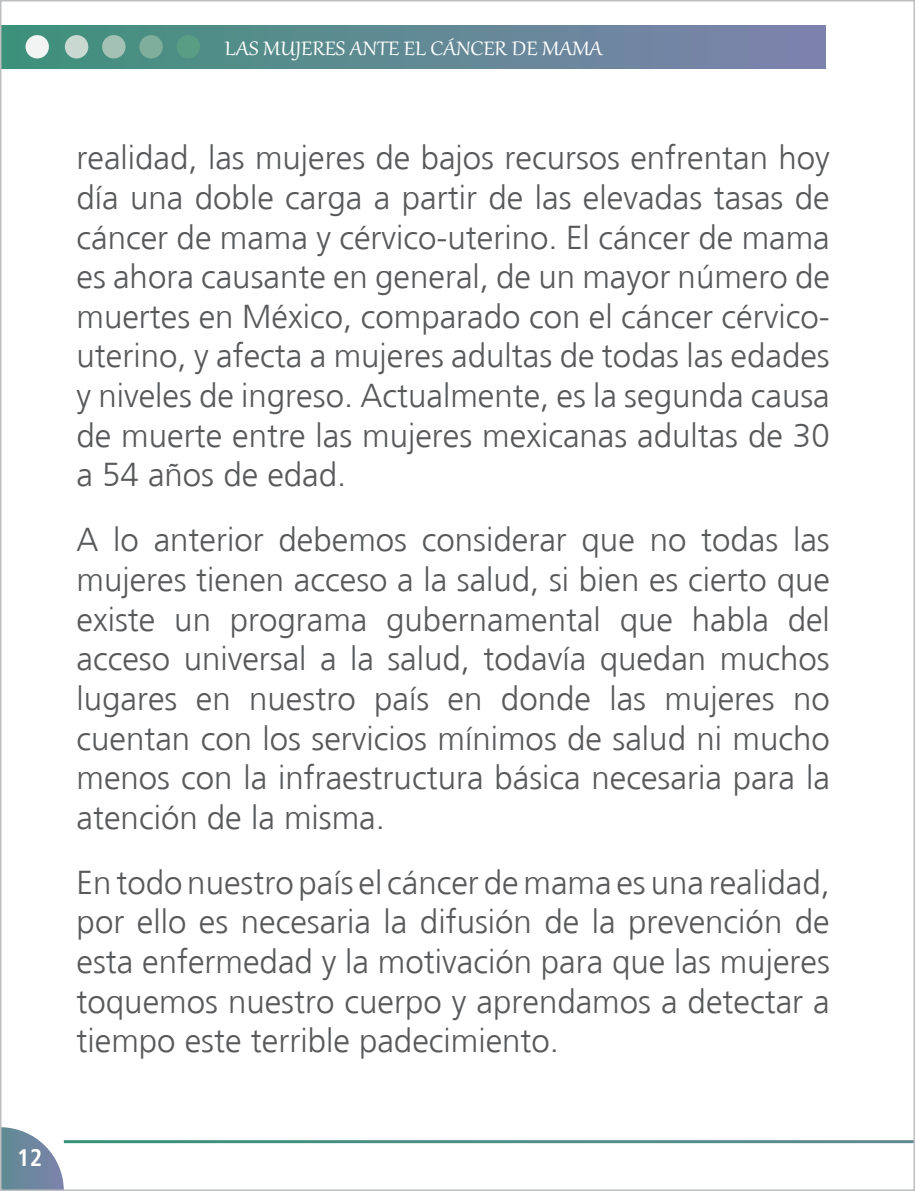
<style>
.page{position:relative;width:915px;height:1191px;background:#fff}
.page>*{position:absolute;margin:0;border:0;box-sizing:border-box;transform-origin:0 0}
.t1{font:300 33px/39.6px "Frutiger";color:#58595b;text-align:justify}
.t2{font:24px "Gabriola";color:#fff;scale:1.11 1}
.t3{font:700 condensed 24px "Frutiger";color:#fff}
</style>
<div class="page">
<svg style="left:3px;top:1127px;width:61px;height:61px"></svg>
<div style="left:0;top:26px;width:825px;height:42px;background:linear-gradient(to right,#40927b,#7f82ad)"></div>
<div style="left:26px;top:35px;width:23px;height:23px;background:#f1f4f2;border-radius:50%"></div>
<div style="left:65px;top:35px;width:23px;height:23px;background:#c9d8d1;border-radius:50%"></div>
<div style="left:102px;top:35px;width:23px;height:23px;background:#a3c2b5;border-radius:50%"></div>
<div style="left:139px;top:35px;width:24px;height:23px;background:#7fae9c;border-radius:50%"></div>
<div style="left:176px;top:35px;width:24px;height:23px;background:#5a9d85;border-radius:50%"></div>
<svg style="left:914px;top:0;width:1px;height:1191px"></svg>
<p class="t2" style="left:225px;top:32px;width:342px">LAS MUJERES ANTE EL CÁNCER DE MAMA</p>
<p class="t1" style="left:76px;top:139px;width:754px">realidad, las mujeres de bajos recursos enfrentan hoy día una doble carga a partir de las elevadas tasas de cáncer de mama y cérvico-uterino. El cáncer de mama es ahora causante en general, de un mayor número de muertes en México, comparado con el cáncer cérvico&shy;uterino, y afecta a mujeres adultas de todas las edades y niveles de ingreso. Actualmente, es la segunda causa de muerte entre las mujeres mexicanas adultas de 30 a 54 años de edad.</p>
<p class="t1" style="left:76px;top:521px;width:754px">A lo anterior debemos considerar que no todas las mujeres tienen acceso a la salud, si bien es cierto que existe un programa gubernamental que habla del acceso universal a la salud, todavía quedan muchos lugares en nuestro país en donde las mujeres no cuentan con los servicios mínimos de salud ni mucho menos con la infraestructura básica necesaria para la atención de la misma.</p>
<p class="t1" style="left:76px;top:863px;width:754px">En todo nuestro país el cáncer de mama es una realidad, por ello es necesaria la difusión de la prevención de esta enfermedad y la motivación para que las mujeres toquemos nuestro cuerpo y aprendamos a detectar a tiempo este terrible padecimiento.</p>
<p class="t3" style="left:17px;top:1143px;width:26px">12</p>
</div>
